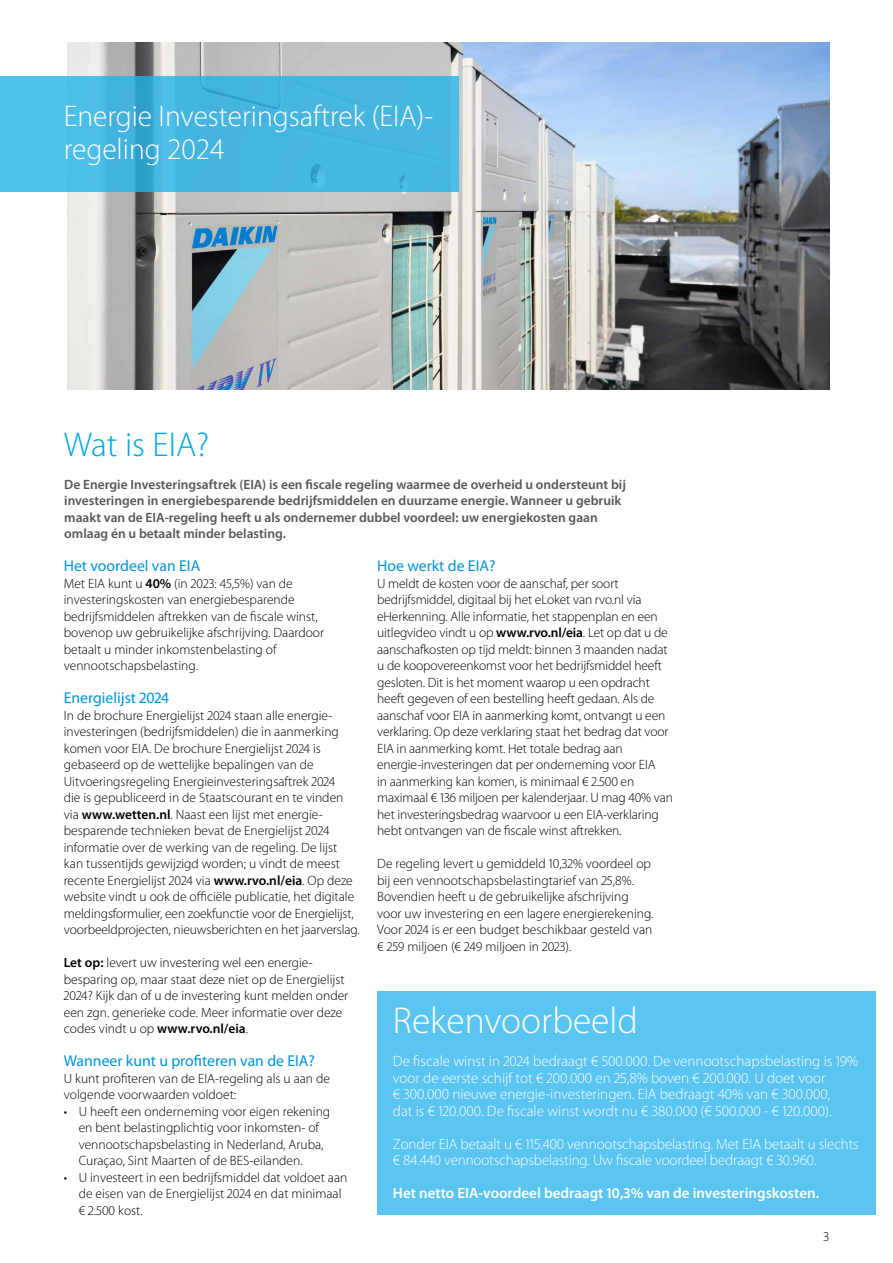
<style>
.page{position:relative;width:893px;height:1263px;background:#fff}
.page>*{position:absolute;margin:0;border:0;box-sizing:border-box;transform-origin:0 0}
.t1{font:300 37.5px "Myriad Pro";color:#fff}
.t2{font:300 34.5px "Myriad Pro";color:#00a8e4}
.t3{font:300 30px/33px "Myriad Pro";color:#fff}
.t4{font:15.75px "Myriad Pro";color:#0095db}
.t5{font:300 15px/16.5px "Myriad Pro";color:#fff}
.t6{font:600 15px "Myriad Pro";color:#fff}
.t7{font:300 13.5px/16.5px "Myriad Pro";color:#000}
.t8{font:600 13.5px/16.5px "Myriad Pro";color:#575756}
.s1{font-weight:600}
</style>
<div class="page">
<div style="left:377px;top:991px;width:499px;height:224px;background:#5bc5f2"></div>
<img style="left:67px;top:43px;width:762px;height:347px">
<div style="left:0;top:76px;width:459px;height:116px;background:#46b6e1"></div>
<h3 class="t3" style="left:64px;top:99px;width:371px">Energie Investeringsaftrek (EIA)- regeling 2024</h3>
<h2 class="t2" style="left:64px;top:423px;width:147px">Wat is EIA?</h2>
<p class="t8" style="left:64px;top:475px;width:563px">De Energie Investeringsaftrek (EIA) is een fiscale regeling waarmee de overheid u ondersteunt bij investeringen in energiebesparende bedrijfsmiddelen en duurzame energie. Wanneer u gebruik maakt van de EIA-regeling heeft u als ondernemer dubbel voordeel: uw energiekosten gaan omlaag én u betaalt minder belasting.</p>
<p class="t4" style="left:64px;top:556px;width:138px">Het voordeel van EIA</p>
<p class="t7" style="left:64px;top:575px;width:262px">Met EIA kunt u <span class="s1">40%</span> (in 2023: 45,5%) van de investeringskosten van energiebesparende bedrijfsmiddelen aftrekken van de fiscale winst, bovenop uw gebruikelijke afschrijving. Daardoor betaalt u minder inkomstenbelasting of vennootschapsbelasting.</p>
<p class="t4" style="left:64px;top:688px;width:107px">Energielijst 2024</p>
<p class="t7" style="left:64px;top:707px;width:297px">In de brochure Energielijst 2024 staan alle energie&shy;investeringen (bedrijfsmiddelen) die in aanmerking komen voor EIA. De brochure Energielijst 2024 is gebaseerd op de wettelijke bepalingen van de Uitvoeringsregeling Energieinvesteringsaftrek 2024<br>die is gepubliceerd in de Staatscourant en te vinden via <span class="s1">www.wetten.nl</span>. Naast een lijst met energie&shy;besparende technieken bevat de Energielijst 2024 informatie over de werking van de regeling. De lijst kan tussentijds gewijzigd worden; u vindt de meest recente Energielijst 2024 via <span class="s1">www.rvo.nl/eia</span>. Op deze website vindt u ook de officiële publicatie, het digitale meldingsformulier, een zoekfunctie voor de Energielijst, voorbeeldprojecten, nieuwsberichten en het jaarverslag.</p>
<p class="t7" style="left:64px;top:954px;width:286px"><span class="s1">Let op:</span> levert uw investering wel een energie&shy;besparing op, maar staat deze niet op de Energielijst 2024? Kijk dan of u de investering kunt melden onder een zgn. generieke code. Meer informatie over deze codes vindt u op <span class="s1">www.rvo.nl/eia</span>.</p>
<p class="t4" style="left:64px;top:1051px;width:253px">Wanneer kunt u profiteren van de EIA?</p>
<p class="t7" style="left:64px;top:1070px;width:268px">U kunt profiteren van de EIA-regeling als u aan de volgende voorwaarden voldoet:</p>
<p class="t7" style="left:79px;top:1103px;width:253px;text-indent:-15px">• U heeft een onderneming voor eigen rekening en bent belastingplichtig voor inkomsten- of vennootschapsbelasting in Nederland, Aruba, Curaçao, Sint Maarten of de BES-eilanden.</p>
<p class="t7" style="left:79px;top:1169px;width:270px;text-indent:-15px">• U investeert in een bedrijfsmiddel dat voldoet aan de eisen van de Energielijst 2024 en dat minimaal € 2.500 kost.</p>
<p class="t4" style="left:377px;top:556px;width:120px">Hoe werkt de EIA?</p>
<p class="t7" style="left:377px;top:575px;width:297px">U meldt de kosten voor de aanschaf, per soort bedrijfsmiddel, digitaal bij het eLoket van rvo.nl via eHerkenning. Alle informatie, het stappenplan en een uitlegvideo vindt u op <span class="s1">www.rvo.nl/eia</span>. Let op dat u de aanschafkosten op tijd meldt: binnen 3 maanden nadat u de koopovereenkomst voor het bedrijfsmiddel heeft gesloten. Dit is het moment waarop u een opdracht heeft gegeven of een bestelling heeft gedaan. Als de aanschaf voor EIA in aanmerking komt, ontvangt u een verklaring. Op deze verklaring staat het bedrag dat voor EIA in aanmerking komt. Het totale bedrag aan energie-investeringen dat per onderneming voor EIA<br>in aanmerking kan komen, is minimaal € 2.500 en maximaal € 136 miljoen per kalenderjaar. U mag 40% van het investeringsbedrag waarvoor u een EIA-verklaring hebt ontvangen van de fiscale winst aftrekken.</p>
<p class="t7" style="left:377px;top:855px;width:278px">De regeling levert u gemiddeld 10,32% voordeel op bij een vennootschapsbelastingtarief van 25,8%.<br>Bovendien heeft u de gebruikelijke afschrijving voor uw investering en een lagere energierekening.<br>Voor 2024 is er een budget beschikbaar gesteld van € 259 miljoen (€ 249 miljoen in 2023).</p>
<h1 class="t1" style="left:393px;top:998px;width:246px">Rekenvoorbeeld</h1>
<p class="t5" style="left:393px;top:1053px;width:467px">De fiscale winst in 2024 bedraagt € 500.000. De vennootschapsbelasting is 19% voor de eerste schijf tot € 200.000 en 25,8% boven € 200.000. U doet voor<br>€ 300.000 nieuwe energie-investeringen. EIA bedraagt 40% van € 300.000,<br>dat is € 120.000. De fiscale winst wordt nu € 380.000 (€ 500.000 - € 120.000).</p>
<p class="t5" style="left:393px;top:1135px;width:467px">Zonder EIA betaalt u € 115.400 vennootschapsbelasting. Met EIA betaalt u slechts € 84.440 vennootschapsbelasting. Uw fiscale voordeel bedraagt € 30.960.</p>
<p class="t6" style="left:393px;top:1183px;width:428px">Het netto EIA-voordeel bedraagt 10,3% van de investeringskosten.</p>
<p class="t7" style="left:823px;top:1228px;width:7px">3</p>
</div>
